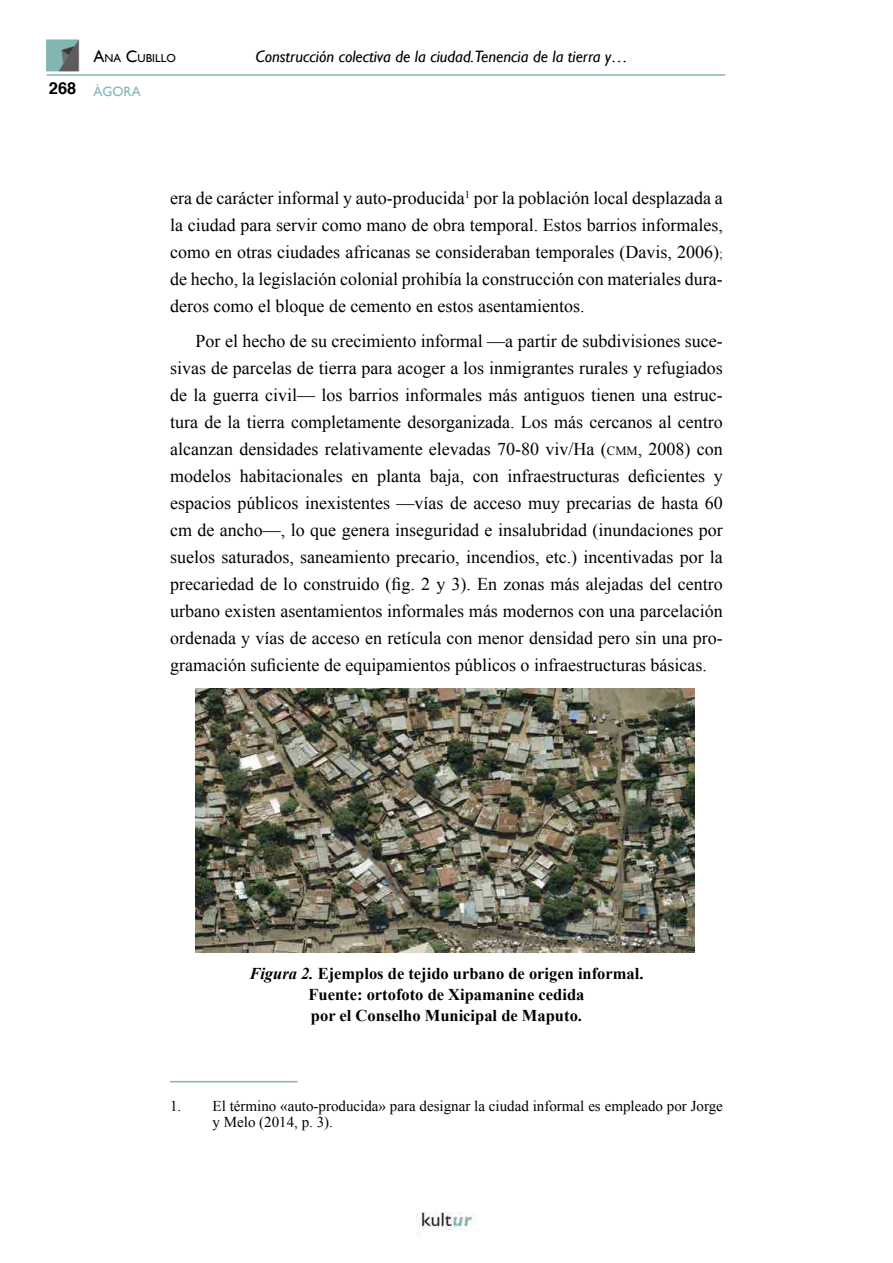
<style>
.page{position:relative;width:893px;height:1263px;background:#fff}
.page>*{position:absolute;margin:0;border:0;box-sizing:border-box;transform-origin:0 0}
.Cuerpo{font:18px/27px "Times New Roman";color:#000;text-align:justify}
.Pie_Ilustración{font:700 16.5px/21px "Times New Roman";color:#000;text-align:center}
.t1{font:italic 16.5px "Gill Sans";color:#000}
.t2{font:700 16.5px "Helvetica";color:#000}
.Nota_al_pie{font:15px/16.5px "Times New Roman";color:#000}
.t3{font:13.5px "Gill Sans";color:#81b8b3}
.t4{font:11.55px "Gill Sans";color:#000}
.s1{font-size:16.5px}
.s2{font-size:13.5px}
.s3{font-size:12.6px}
.s4{font-style:italic}
</style>
<div class="page">
<img style="left:46px;top:39px;width:34px;height:33px">
<img style="left:417px;top:1212px;width:56px;height:25px">
<hr style="left:47px;top:74px;width:678px;height:2px;background:#81b8b3">
<img style="left:196px;top:689px;width:498px;height:263px">
<hr style="left:170px;top:1081px;width:128px;height:1px;background:#81b8b3">
<p class="t2" style="left:49px;top:75px;width:29px">268</p>
<p class="t4" style="left:94px;top:52px;width:84px"><span class="s1">A</span>NA <span class="s1">C</span>UBILLO</p>
<p class="t1" style="left:256px;top:47px;width:374px">Construcción colectiva de la ciudad.Tenencia de la tierra y…</p>
<p class="t3" style="left:94px;top:83px;width:49px">ÀGORA</p>
<p class="Cuerpo" style="left:170px;top:184px;width:554px">era de carácter informal y auto-producida<sup>1</sup> por la población local desplazada a la ciudad para servir como mano de obra temporal. Estos barrios informales, como en otras ciudades africanas se consideraban temporales (Davis, 2006)<span class="s2">; </span>de hecho, la legislación colonial prohibía la construcción con materiales dura&shy;deros como el bloque de cemento en estos asentamientos.</p>
<p class="Cuerpo" style="left:170px;top:328px;width:554px;text-indent:26px">Por el hecho de su crecimiento informal —a partir de subdivisiones suce&shy;sivas de parcelas de tierra para acoger a los inmigrantes rurales y refugiados de la guerra civil— los barrios informales más antiguos tienen una estruc&shy;tura de la tierra completamente desorganizada. Los más cercanos al centro alcanzan densidades relativamente elevadas 70-80 viv/Ha (<span class="s3">CMM</span>, 2008) con modelos habitacionales en planta baja, con infraestructuras deficientes y espacios públicos inexistentes —vías de acceso muy precarias de hasta 60 cm de ancho—, lo que genera inseguridad e insalubridad (inundaciones por suelos saturados, saneamiento precario, incendios, etc.) incentivadas por la precariedad de lo construido (fig. 2 y 3). En zonas más alejadas del centro urbano existen asentamientos informales más modernos con una parcelación ordenada y vías de acceso en retícula con menor densidad pero sin una pro&shy;gramación suficiente de equipamientos públicos o infraestructuras básicas.</p>
<p class="Pie_Ilustración" style="left:249px;top:963px;width:396px"><span class="s4">Figura 2.</span> Ejemplos de tejido urbano de origen informal.<br>Fuente: ortofoto de Xipamanine cedida<br>por el Conselho Municipal de Maputo.</p>
<p class="Nota_al_pie" style="left:213px;top:1097px;width:512px;text-indent:-43px">1. El término «auto-producida» para designar la ciudad informal es empleado por Jorge y Melo (2014, p. 3).</p>
</div>
